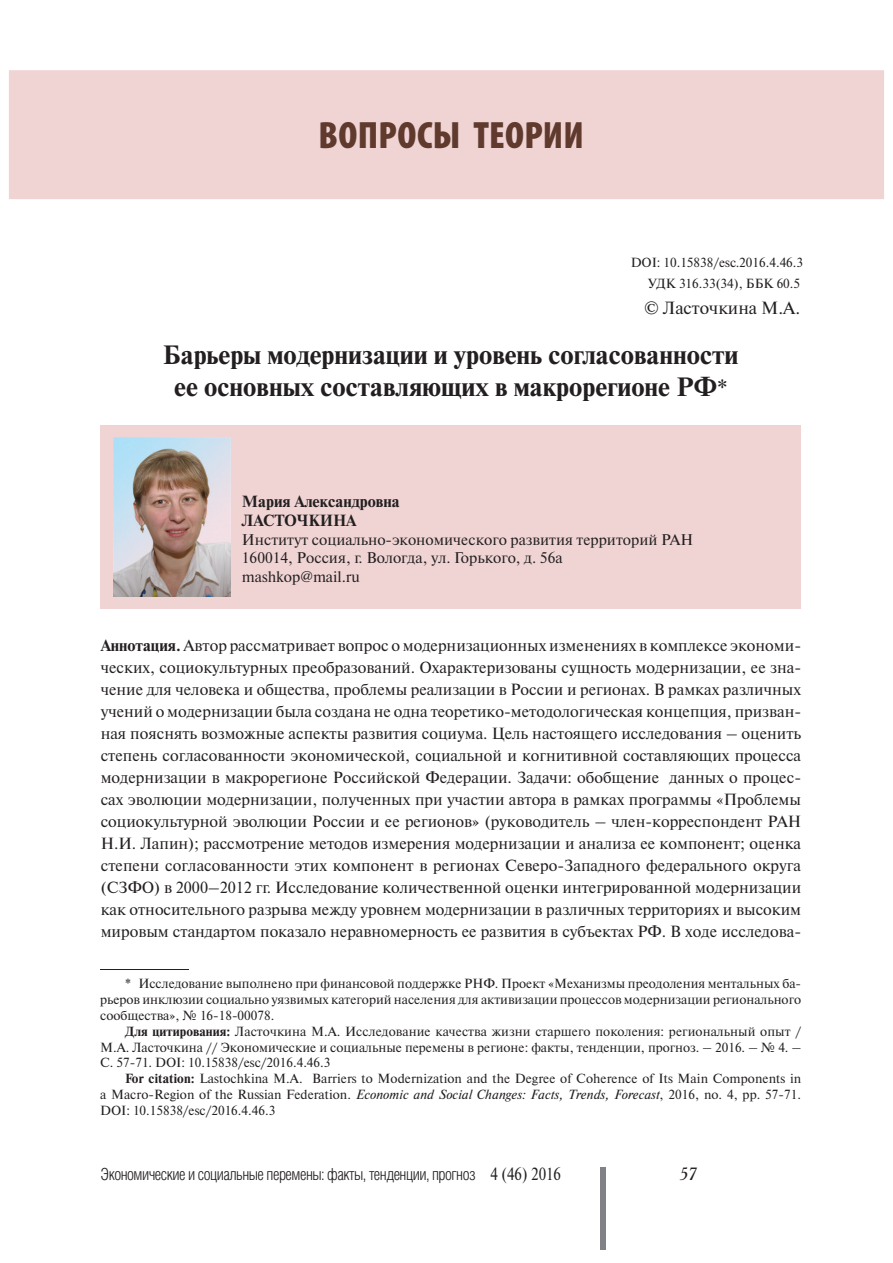
<style>
.page{position:relative;width:893px;height:1263px;background:#fff}
.page>*{position:absolute;margin:0;border:0;box-sizing:border-box;transform-origin:0 0}
.t1{font:900 condensed 38.25px "Myriad Pro";letter-spacing:.01em;color:#5f3a2d}
.t2{font:700 26.4px/31.8px "Newton C";color:#231f20;text-align:center}
.t3{font:17.7px "Newton C";color:#231f20}
.t4{font:italic 17.7px "Academy";color:#231f20}
.t5{font:300 16.65px "Helios Cond";letter-spacing:-.03em;color:#231f20}
.t6{font:16.2px/22px "Newton C";color:#231f20;text-align:justify}
.t7{font:700 16.2px/19.4px "Newton C";color:#231f20}
.t8{font:15.45px/18.5px "Newton C";color:#231f20}
.t9{font:13.2px/15.9px "Newton C";color:#231f20;text-align:justify}
.s1{font-family:"Minion Pro"}
.s2{font-weight:400;font-size:23.55px}
.s3{font-weight:700}
.s4{font-style:italic}
.s5{font-family:"Newton C";font-weight:400;font-size:17.7px}
</style>
<div class="page">
<div style="left:600px;top:1167px;width:6px;height:83px;background:#808285"></div>
<div style="left:101px;top:425px;width:700px;height:184px;background:#f0d4d4"></div>
<hr style="left:100px;top:969px;width:88px;height:1px;background:#231f20">
<div style="left:9px;top:70px;width:875px;height:129px;background:#f0d4d4"></div>
<img style="left:113px;top:438px;width:117px;height:158px">
<h1 class="t1" style="left:319px;top:122px;width:267px">ВОПРОСЫ ТЕОРИИ</h1>
<p class="t9" style="left:631px;top:254px;width:174px;line-height:20.1px;text-align:right">DOI: 10.15838/esc<span class="s1">.</span>2016.4.46.3<br>УДК 316.33(34), ББК 60.5</p>
<p class="t3" style="left:644px;top:301px;width:158px">© Ласточкина М.А.</p>
<h2 class="t2" style="left:163px;top:341px;width:577px">Барьеры модернизации и уровень согласованности ее основных составляющих в макрорегионе РФ<span class="s2">*</span></h2>
<p class="t7" style="left:242px;top:493px;width:159px">Мария Александровна<br>ЛАСТОЧКИНА</p>
<p class="t8" style="left:242px;top:532px;width:453px">Институт социально-экономического развития территорий РАН<br>160014, Россия, г. Вологда, ул. Горького, д. 56а<br>mashkop@mail.ru</p>
<p class="t6" style="left:101px;top:635px;width:702px"><span class="s3">Аннотация.</span> Автор рассматривает вопрос о модернизационных изменениях в комплексе экономи&shy;ческих, социокультурных преобразований. Охарактеризованы сущность модернизации, ее зна&shy;чение для человека и общества, проблемы реализации в России и регионах. В рамках различных учений о модернизации была создана не одна теоретико-методологическая концепция, призван&shy;ная пояснять возможные аспекты развития социума. Цель настоящего исследования – оценить степень согласованности экономической, социальной и когнитивной составляющих процесса модернизации в макрорегионе Российской Федерации. Задачи: обобщение данных о процес&shy;сах эволюции модернизации, полученных при участии автора в рамках программы «Проблемы социокультурной эволюции России и ее регионов» (руководитель – член-корреспондент РАН Н.И. Лапин); рассмотрение методов измерения модернизации и анализа ее компонент; оценка степени согласованности этих компонент в регионах Северо-Западного федерального округа (СЗФО) в 2000–2012 гг. Исследование количественной оценки интегрированной модернизации как относительного разрыва между уровнем модернизации в различных территориях и высоким мировым стандартом показало неравномерность ее развития в субъектах РФ. В ходе исследова-</p>
<p class="t9" style="left:100px;top:977px;width:702px;text-indent:25px">* Исследование выполнено при финансовой поддержке РНФ. Проект «Механизмы преодоления ментальных ба&shy;рьеров инклюзии социально уязвимых категорий населения для активизации процессов модернизации регионального сообщества», № 16-18-00078.</p>
<p class="t9" style="left:100px;top:1024px;width:702px;text-indent:25px"><span class="s3">Для цитирования:</span> Ласточкина М.А. Исследование качества жизни старшего поколения: региональный опыт / М.А. Ласточкина // Экономические и социальные перемены в регионе: факты, тенденции, прогноз. – 2016. – № 4. – С. 57-71. DOI: 10.15838/esc/2016.4.46.3</p>
<p class="t9" style="left:100px;top:1072px;width:702px;text-indent:25px"><span class="s3">For citation:</span> Lastochkina M.A. Barriers to Modernization and the Degree of Coherence of Its Main Components in a Macro-Region of the Russian Federation. <span class="s4">Economic and Social Changes: Facts, Trends, Forecast</span>, 2016, no. 4, pp. 57-71.<br>DOI: 10.15838/esc/2016.4.46.3</p>
<p class="t5" style="left:101px;top:1168px;width:462px">Экономические и социальные перемены: факты, тенденции, прогноз <span class="s5">4 (46) 2016</span></p>
<p class="t4" style="left:680px;top:1165px;width:18px">57</p>
</div>
